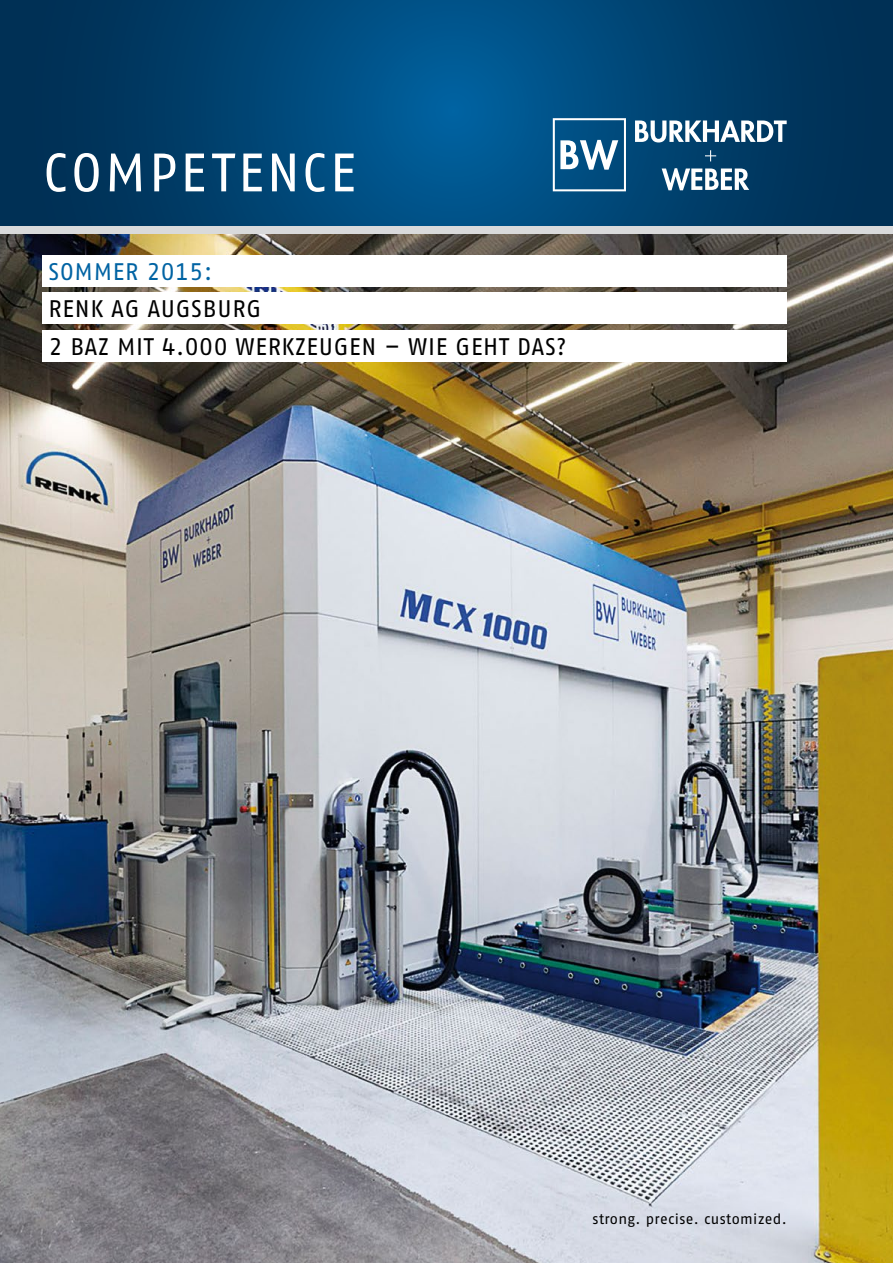
<style>
.page{position:relative;width:893px;height:1263px;background:#fff}
.page>*{position:absolute;margin:0;border:0;box-sizing:border-box;transform-origin:0 0}
.t1{font:54px "Fago OT";letter-spacing:.05em;color:#fff}
.t2{font:24px/37.2px "Fago OT";letter-spacing:.03em;color:#000}
.t3{font:24px "Fago OT";letter-spacing:.02em;color:#0063a3}
.t4{font:14.7px "Fago OT";letter-spacing:.03em;color:#000}
</style>
<div class="page">
<img style="left:0;top:234px;width:893px;height:1029px">
<svg style="left:0;top:0;width:893px;height:226px;background:#004270"></svg>
<div style="left:0;top:226px;width:893px;height:8px;background:#d9dadb"></div>
<svg style="left:553px;top:118px;width:73px;height:73px"></svg>
<svg style="left:635px;top:120px;width:152px;height:22px"></svg>
<svg style="left:705px;top:150px;width:11px;height:11px"></svg>
<svg style="left:662px;top:168px;width:87px;height:22px"></svg>
<div style="left:43px;top:255px;width:744px;height:32px;background:#fff"></div>
<div style="left:43px;top:292px;width:744px;height:32px;background:#fff"></div>
<div style="left:43px;top:330px;width:744px;height:31px;background:#fff"></div>
<h1 class="t1" style="left:43px;top:140px;width:284px">COMPETENCE</h1>
<p class="t3" style="left:49px;top:257px;width:17px">SOMM</p>
<p class="t3" style="left:113px;top:257px;width:101px">ER 2015:</p>
<p class="t2" style="left:48px;top:290px;width:520px">REN K AG AUGSBURG<br>2 BAZ M IT 4.000 WERKZEUGEN – WIE GEHT DAS?</p>
<p class="t4" style="left:593px;top:1209px;width:196px">STRONG. PRECISE. CUSTOMIZED.</p>
</div>
